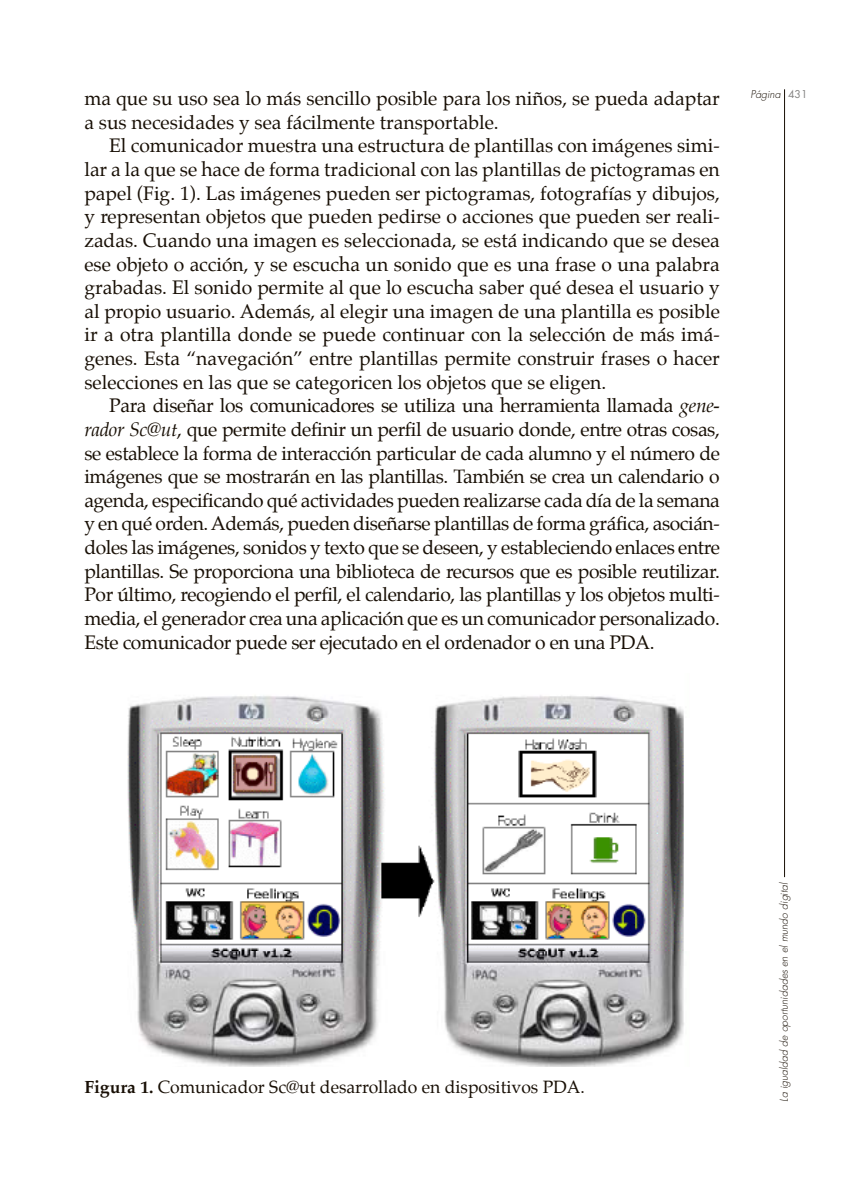
<style>
.page{position:relative;width:844px;height:1191px;background:#fff}
.page>*{position:absolute;margin:0;border:0;box-sizing:border-box;transform-origin:0 0}
.t1{font:19.25px "Palatino";color:#180f05}
.t2{font:19.25px "Palatino";letter-spacing:-.02em;color:#180f05}
.t3{font:17.5px "Palatino";color:#180f05}
.t4{font:italic 300 10.5px "Futura";color:#180f05}
.s1{font-weight:400;font-style:normal;color:#848382}
.s2{font-style:italic}
.s3{font-weight:700}
</style>
<div class="page">
<hr style="left:784px;top:89px;width:1px;height:788px;background:#180f05">
<img style="left:127px;top:695px;width:557px;height:371px">
<p class="t1" style="left:84px;top:83px;width:636px">ma que su uso sea lo más sencillo posible para los niños, se pueda adaptar</p>
<p class="t4" style="left:750px;top:88px;width:59px">Página <span class="s1">431</span></p>
<p class="t1" style="left:84px;top:106px;width:416px">a sus necesidades y sea fácilmente transportable.</p>
<p class="t1" style="left:109px;top:130px;width:612px">El comunicador muestra una estructura de plantillas con imágenes simi-</p>
<p class="t1" style="left:84px;top:153px;width:636px">lar a la que se hace de forma tradicional con las plantillas de pictogramas en</p>
<p class="t1" style="left:84px;top:177px;width:636px">papel (Fig. 1). Las imágenes pueden ser pictogramas, fotografías y dibujos,</p>
<p class="t1" style="left:84px;top:201px;width:636px">y representan objetos que pueden pedirse o acciones que pueden ser reali-</p>
<p class="t1" style="left:84px;top:224px;width:636px">zadas. Cuando una imagen es seleccionada, se está indicando que se desea</p>
<p class="t1" style="left:84px;top:248px;width:636px">ese objeto o acción, y se escucha un sonido que es una frase o una palabra</p>
<p class="t1" style="left:84px;top:272px;width:636px">grabadas. El sonido permite al que lo escucha saber qué desea el usuario y</p>
<p class="t1" style="left:84px;top:295px;width:636px">al propio usuario. Además, al elegir una imagen de una plantilla es posible</p>
<p class="t1" style="left:84px;top:319px;width:636px">ir a otra plantilla donde se puede continuar con la selección de más imá-</p>
<p class="t1" style="left:84px;top:342px;width:636px">genes. Esta “navegación” entre plantillas permite construir frases o hacer</p>
<p class="t1" style="left:84px;top:366px;width:523px">selecciones en las que se categoricen los objetos que se eligen.</p>
<p class="t2" style="left:109px;top:390px;width:612px">Para diseñar los comunicadores se utiliza una herramienta llamada <span class="s2">gene-</span></p>
<p class="t2" style="left:84px;top:413px;width:636px"><span class="s2">rador Sc@ut</span>, que permite definir un perfil de usuario donde, entre otras cosas,</p>
<p class="t2" style="left:84px;top:437px;width:637px">se establece la forma de interacción particular de cada alumno y el número de</p>
<p class="t2" style="left:84px;top:460px;width:636px">imágenes que se mostrarán en las plantillas. También se crea un calendario o</p>
<p class="t2" style="left:84px;top:484px;width:636px">agenda, especificando qué actividades pueden realizarse cada día de la semana</p>
<p class="t2" style="left:84px;top:508px;width:636px">y en qué orden. Además, pueden diseñarse plantillas de forma gráfica, asocián-</p>
<p class="t2" style="left:84px;top:531px;width:636px">doles las imágenes, sonidos y texto que se deseen, y estableciendo enlaces entre</p>
<p class="t2" style="left:84px;top:555px;width:636px">plantillas. Se proporciona una biblioteca de recursos que es posible reutilizar.</p>
<p class="t2" style="left:84px;top:579px;width:636px">Por último, recogiendo el perfil, el calendario, las plantillas y los objetos multi-</p>
<p class="t2" style="left:84px;top:602px;width:636px">media, el generador crea una aplicación que es un comunicador personalizado.</p>
<p class="t2" style="left:84px;top:626px;width:571px">Este comunicador puede ser ejecutado en el ordenador o en una PDA.</p>
<p class="t3" style="left:84px;top:1072px;width:502px"><span class="s3">Figura 1.</span> Comunicador Sc@ut desarrollado en dispositivos PDA.</p>
<p class="t4" style="left:777px;top:1101px;width:221px;rotate:-90deg">La igualdad de oportunidades en el mundo digital</p>
</div>
